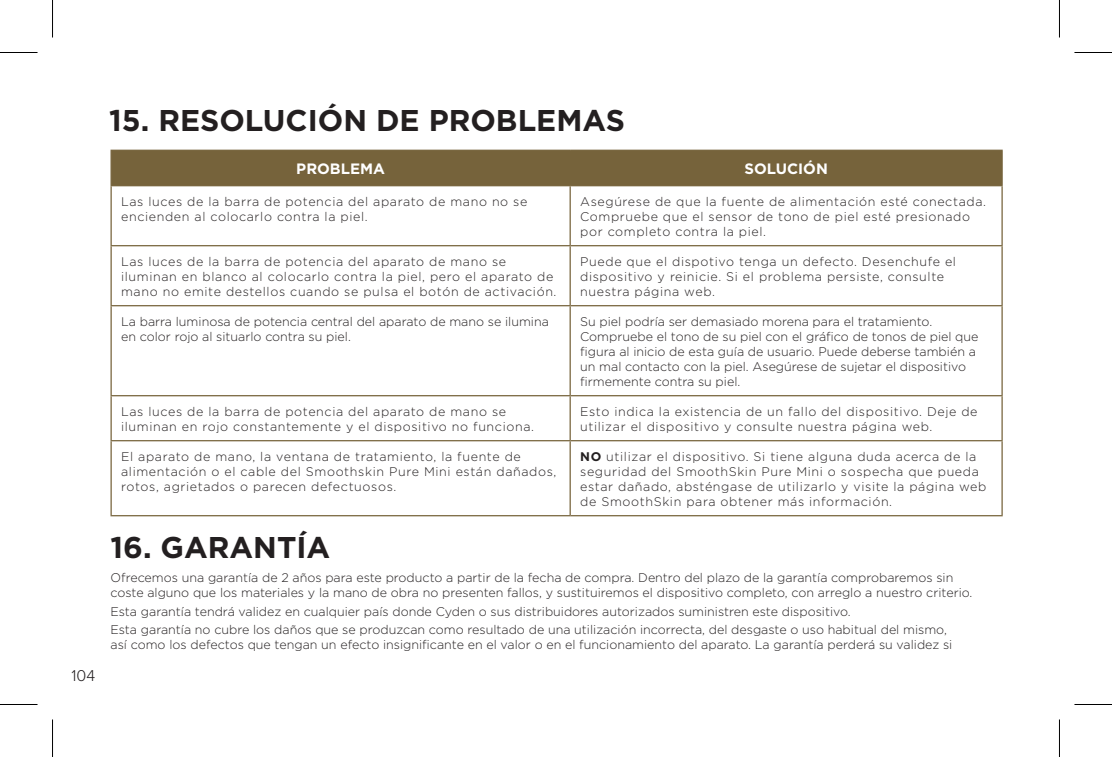
<style>
.page{position:relative;width:1112px;height:757px;background:#fff}
.page>*{position:absolute;margin:0;border:0;box-sizing:border-box;transform-origin:0 0}
.Body_copy{font:700 30px "Gotham";color:#231f20}
.t1{font:300 16.25px "Proxima Nova";color:#231f20}
.t2{font:700 15px "Gotham";color:#fff}
.Chart_copy{font:300 12.5px/15px "Gotham";letter-spacing:.05em;color:#231f20}
.Body_copy-2{font:300 12.5px/15px "Gotham";color:#231f20}
.Chart_copy-2{font:300 12.5px/15px "Gotham";color:#231f20}
.s1{font-weight:700}
</style>
<div class="page">
<div style="left:112px;top:151px;width:889px;height:34px;background:#76633b"></div>
<hr style="left:110px;top:186px;width:2px;height:59px;background:#76633b">
<hr style="left:569px;top:186px;width:1px;height:59px;background:#76633b">
<hr style="left:1001px;top:186px;width:1px;height:59px;background:#76633b">
<hr style="left:110px;top:245px;width:460px;height:1px;background:#76633b">
<hr style="left:110px;top:246px;width:2px;height:59px;background:#76633b">
<hr style="left:570px;top:245px;width:432px;height:1px;background:#76633b">
<hr style="left:569px;top:246px;width:1px;height:59px;background:#76633b">
<hr style="left:1001px;top:246px;width:1px;height:59px;background:#76633b">
<hr style="left:110px;top:305px;width:460px;height:1px;background:#76633b">
<hr style="left:110px;top:306px;width:2px;height:89px;background:#76633b">
<hr style="left:570px;top:305px;width:432px;height:1px;background:#76633b">
<hr style="left:569px;top:306px;width:1px;height:89px;background:#76633b">
<hr style="left:1001px;top:306px;width:1px;height:89px;background:#76633b">
<hr style="left:110px;top:395px;width:460px;height:1px;background:#76633b">
<hr style="left:110px;top:396px;width:2px;height:44px;background:#76633b">
<hr style="left:570px;top:395px;width:432px;height:1px;background:#76633b">
<hr style="left:569px;top:396px;width:1px;height:44px;background:#76633b">
<hr style="left:1001px;top:396px;width:1px;height:44px;background:#76633b">
<hr style="left:110px;top:440px;width:460px;height:1px;background:#76633b">
<hr style="left:110px;top:441px;width:2px;height:74px;background:#76633b">
<hr style="left:570px;top:440px;width:432px;height:1px;background:#76633b">
<hr style="left:569px;top:441px;width:1px;height:74px;background:#76633b">
<hr style="left:1001px;top:441px;width:1px;height:74px;background:#76633b">
<hr style="left:110px;top:515px;width:460px;height:1px;background:#76633b">
<hr style="left:570px;top:515px;width:432px;height:1px;background:#76633b">
<hr style="left:110px;top:150px;width:460px;height:1px;background:#76633b">
<hr style="left:110px;top:151px;width:2px;height:34px;background:#76633b">
<hr style="left:570px;top:150px;width:432px;height:1px;background:#76633b">
<hr style="left:569px;top:151px;width:1px;height:34px;background:#76633b">
<hr style="left:1001px;top:151px;width:1px;height:34px;background:#76633b">
<hr style="left:110px;top:185px;width:460px;height:1px;background:#76633b">
<hr style="left:570px;top:185px;width:432px;height:1px;background:#76633b">
<hr style="left:0;top:52px;width:38px;height:1px;background:#000">
<hr style="left:1074px;top:52px;width:37px;height:1px;background:#000">
<hr style="left:0;top:704px;width:38px;height:1px;background:#000">
<hr style="left:1074px;top:704px;width:37px;height:1px;background:#000">
<hr style="left:52px;top:0;width:1px;height:37px;background:#000">
<hr style="left:52px;top:719px;width:1px;height:38px;background:#000">
<hr style="left:1058px;top:0;width:1px;height:37px;background:#000">
<hr style="left:1058px;top:719px;width:1px;height:38px;background:#000">
<h2 class="t1" style="left:71px;top:663px;width:25px">104</h2>
<p class="Body_copy" style="left:109px;top:101px;width:517px">15. RESOLUCIÓN DE PROBLEMAS</p>
<p class="t2" style="left:296px;top:159px;width:90px">PROBLEMA</p>
<p class="t2" style="left:744px;top:159px;width:85px">SOLUCIÓN</p>
<p class="Chart_copy" style="left:121px;top:193px;width:408px">Las luces de la barra de potencia del aparato de mano no se encienden al colocarlo contra la piel.</p>
<p class="Chart_copy" style="left:580px;top:193px;width:407px">Asegúrese de que la fuente de alimentación esté conectada.<br>Compruebe que el sensor de tono de piel esté presionado por completo contra la piel.</p>
<p class="Chart_copy" style="left:121px;top:253px;width:437px">Las luces de la barra de potencia del aparato de mano se iluminan en blanco al colocarlo contra la piel, pero el aparato de mano no emite destellos cuando se pulsa el botón de activación.</p>
<p class="Chart_copy" style="left:580px;top:253px;width:377px">Puede que el dispotivo tenga un defecto. Desenchufe el dispositivo y reinicie. Si el problema persiste, consulte nuestra página web.</p>
<p class="Chart_copy-2" style="left:121px;top:313px;width:429px">La barra luminosa de potencia central del aparato de mano se ilumina en color rojo al situarlo contra su piel.</p>
<p class="Chart_copy-2" style="left:580px;top:313px;width:400px">Su piel podría ser demasiado morena para el tratamiento.<br>Compruebe el tono de su piel con el gráfico de tonos de piel que figura al inicio de esta guía de usuario. Puede deberse también a un mal contacto con la piel. Asegúrese de sujetar el dispositivo firmemente contra su piel.</p>
<p class="Chart_copy" style="left:121px;top:403px;width:414px">Las luces de la barra de potencia del aparato de mano se iluminan en rojo constantemente y el dispositivo no funciona.</p>
<p class="Chart_copy" style="left:580px;top:403px;width:399px">Esto indica la existencia de un fallo del dispositivo. Deje de utilizar el dispositivo y consulte nuestra página web.</p>
<p class="Chart_copy" style="left:121px;top:448px;width:437px">El aparato de mano, la ventana de tratamiento, la fuente de alimentación o el cable del Smoothskin Pure Mini están dañados, rotos, agrietados o parecen defectuosos.</p>
<p class="Chart_copy" style="left:580px;top:448px;width:408px"><span class="s1">NO</span> utilizar el dispositivo. Si tiene alguna duda acerca de la seguridad del SmoothSkin Pure Mini o sospecha que pueda estar dañado, absténgase de utilizarlo y visite la página web de SmoothSkin para obtener más información.</p>
<p class="Body_copy" style="left:110px;top:528px;width:221px">16. GARANTÍA</p>
<p class="Body_copy-2" style="left:110px;top:570px;width:863px">Ofrecemos una garantía de 2 años para este producto a partir de la fecha de compra. Dentro del plazo de la garantía comprobaremos sin coste alguno que los materiales y la mano de obra no presenten fallos, y sustituiremos el dispositivo completo, con arreglo a nuestro criterio.</p>
<p class="Body_copy-2" style="left:110px;top:603px;width:837px;line-height:17.5px">Esta garantía tendrá validez en cualquier país donde Cyden o sus distribuidores autorizados suministren este dispositivo.<br>Esta garantía no cubre los daños que se produzcan como resultado de una utilización incorrecta, del desgaste o uso habitual del mismo,</p>
<p class="Body_copy-2" style="left:110px;top:637px;width:843px">así como los defectos que tengan un efecto insignificante en el valor o en el funcionamiento del aparato. La garantía perderá su validez si</p>
</div>
